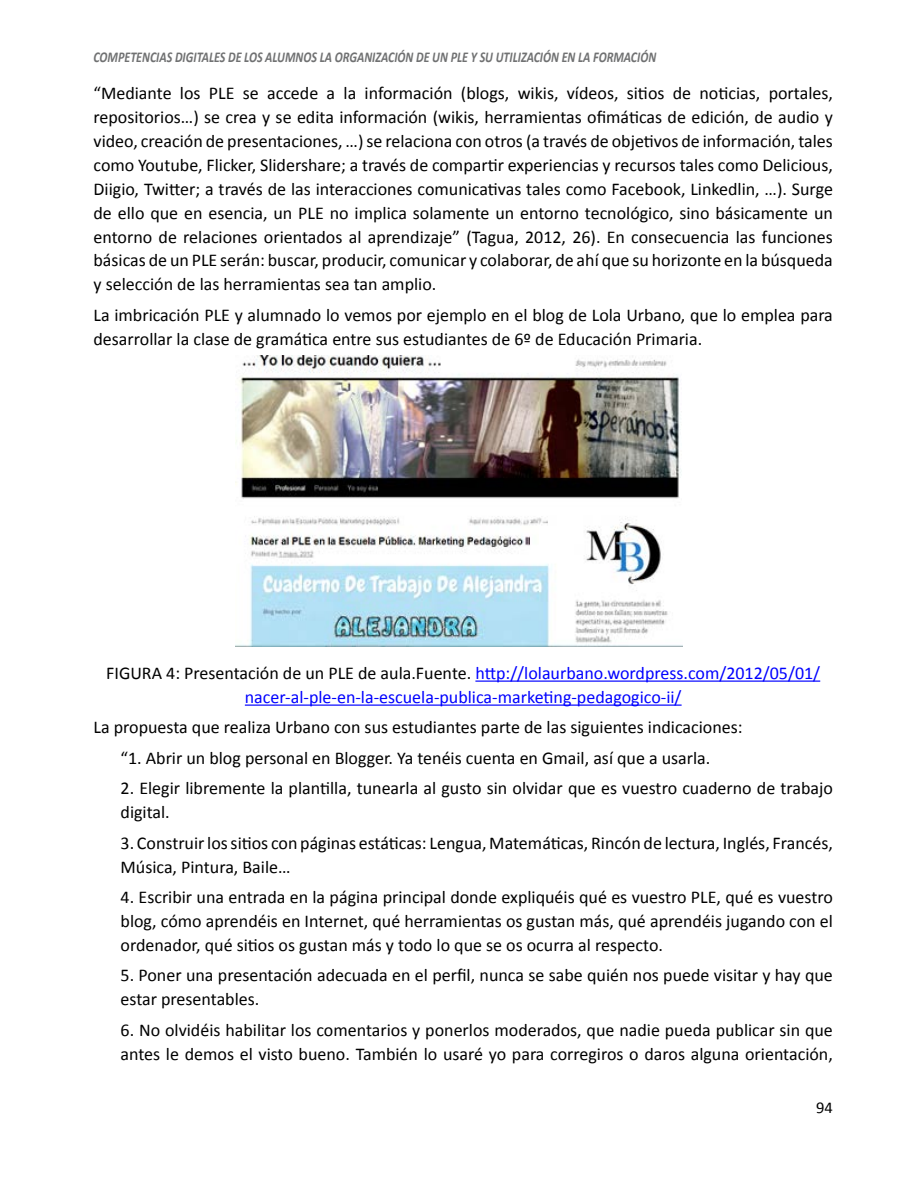
<style>
.page{position:relative;width:918px;height:1188px;background:#fff}
.page>*{position:absolute;margin:0;border:0;box-sizing:border-box;transform-origin:0 0}
.t1{font:18px/24px "Calibri";color:#000}
.t2{font:18px/24px "Calibri";color:#00f;text-align:center}
.t3{font:16.5px "Calibri";color:#000}
.t4{font:italic 700 15px "Calibri";color:#707172;scale:.8 1}
.s1{color:#000}
</style>
<div class="page">
<hr style="left:475px;top:681px;width:345px;height:1px;background:#00f">
<hr style="left:245px;top:705px;width:437px;height:1px;background:#00f">
<img style="left:236px;top:355px;width:446px;height:291px">
<p class="t4" style="left:94px;top:47px;width:705px">COMPETENCIAS DIGITALES DE LOS ALUMNOS LA ORGANIZACIÓN DE UN PLE Y SU UTILIZACIÓN EN LA FORMACIÓN</p>
<p class="t1" style="left:94px;top:81px;width:741px;text-align:justify">“Mediante los PLE se accede a la información (blogs, wikis, vídeos, sitios de noticias, portales, repositorios…) se crea y se edita información (wikis, herramientas ofimáticas de edición, de audio y video, creación de presentaciones, …) se relaciona con otros (a través de objetivos de información, tales como Youtube, Flicker, Slidershare; a través de compartir experiencias y recursos tales como Delicious, Diigio, Twitter; a través de las interacciones comunicativas tales como Facebook, Linkedlin, …). Surge de ello que en esencia, un PLE no implica solamente un entorno tecnológico, sino básicamente un entorno de relaciones orientados al aprendizaje” (Tagua, 2012, 26). En consecuencia las funciones básicas de un PLE serán: buscar, producir, comunicar y colaborar, de ahí que su horizonte en la búsqueda y selección de las herramientas sea tan amplio.</p>
<p class="t1" style="left:94px;top:303px;width:741px">La imbricación PLE y alumnado lo vemos por ejemplo en el blog de Lola Urbano, que lo emplea para desarrollar la clase de gramática entre sus estudiantes de 6º de Educación Primaria.</p>
<p class="t2" style="left:106px;top:661px;width:716px"><span class="s1">FIGURA 4: Presentación de un PLE de aula.Fuente.</span> http://lolaurbano.wordpress.com/2012/05/01/ nacer-al-ple-en-la-escuela-publica-marketing-pedagogico-ii/</p>
<p class="t1" style="left:94px;top:712px;width:651px;line-height:30.5px;text-align:center">La propuesta que realiza Urbano con sus estudiantes parte de las siguientes indicaciones: “1. Abrir un blog personal en Blogger. Ya tenéis cuenta en Gmail, así que a usarla.</p>
<p class="t1" style="left:121px;top:776px;width:714px">2. Elegir libremente la plantilla, tunearla al gusto sin olvidar que es vuestro cuaderno de trabajo digital.</p>
<p class="t1" style="left:121px;top:831px;width:714px">3. Construir los sitios con páginas estáticas: Lengua, Matemáticas, Rincón de lectura, Inglés, Francés,<br>Música, Pintura, Baile…</p>
<p class="t1" style="left:121px;top:885px;width:714px;text-align:justify">4. Escribir una entrada en la página principal donde expliquéis qué es vuestro PLE, qué es vuestro blog, cómo aprendéis en Internet, qué herramientas os gustan más, qué aprendéis jugando con el ordenador, qué sitios os gustan más y todo lo que se os ocurra al respecto.</p>
<p class="t1" style="left:121px;top:963px;width:714px">5. Poner una presentación adecuada en el perfil, nunca se sabe quién nos puede visitar y hay que estar presentables.</p>
<p class="t1" style="left:121px;top:1018px;width:714px">6. No olvidéis habilitar los comentarios y ponerlos moderados, que nadie pueda publicar sin que antes le demos el visto bueno. También lo usaré yo para corregiros o daros alguna orientación,</p>
<p class="t3" style="left:816px;top:1097px;width:18px">94</p>
</div>
